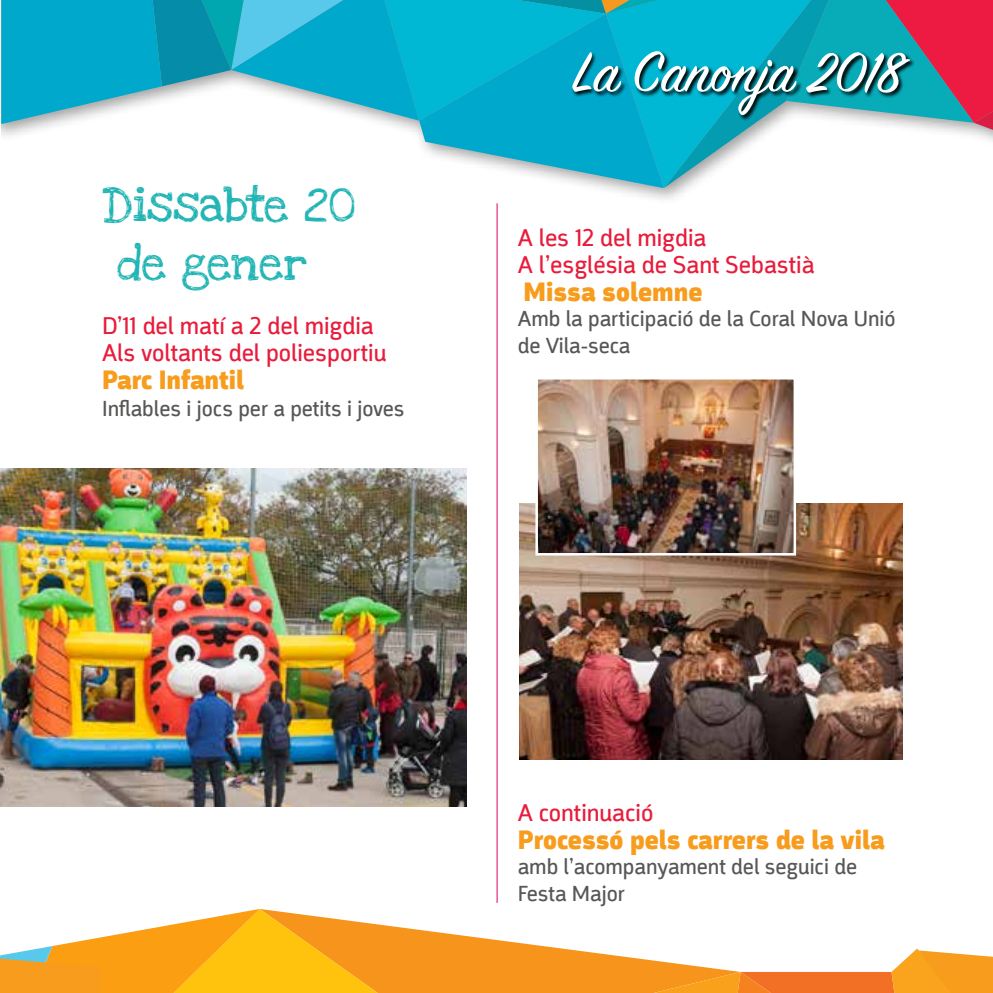
<style>
.page{position:relative;width:993px;height:993px;background:#fff}
.page>*{position:absolute;margin:0;border:0;box-sizing:border-box;transform-origin:0 0}
.t1{font:62.5px "Sign Painter House Script";color:#fff}
.t2{font:35px/57.5px "Love Ya Like A Sister";color:#23b5b5}
.t3{font:27.5px "Argumentum Regular 3";color:#f79c1c}
.t4{font:25px/27.5px "Argumentum Regular 6";color:#e81c3b}
.t5{font:22.5px/27.5px "Argumentum Regular 6";color:#575756}
</style>
<div class="page">
<svg style="left:1px;top:0;width:991px;height:188px"></svg>
<div style="left:571px;top:51px;width:344px;height:70px;background:#000;opacity:.97"></div>
<svg style="left:0;top:909px;width:992px;height:83px"></svg>
<hr style="left:496px;top:203px;width:1px;height:699px;background:#e8308a">
<img style="left:0;top:468px;width:466px;height:338px">
<img style="left:519px;top:503px;width:383px;height:256px">
<img style="left:538px;top:380px;width:254px;height:172px">
<div style="left:535px;top:377px;width:260px;height:178px;border:2px solid #fff"></div>
<h2 class="t2" style="left:117px;top:178px;width:240px;text-indent:-15px">Dissabte 20 de gener</h2>
<p class="t4" style="left:102px;top:312px;width:286px">D’11 del matí a 2 del migdia<br>Als voltants del poliesportiu</p>
<p class="t3" style="left:102px;top:363px;width:143px">Parc Infantil</p>
<p class="t5" style="left:102px;top:395px;width:304px">Inflables i jocs per a petits i joves</p>
<h1 class="t1" style="left:572px;top:34px;width:330px">La Canonja 2018</h1>
<p class="t4" style="left:517px;top:224px;width:298px">A les 12 del migdia<br>A l’església de Sant Sebastià</p>
<p class="t3" style="left:523px;top:275px;width:180px">Missa solemne</p>
<p class="t5" style="left:517px;top:305px;width:379px">Amb la participació de la Coral Nova Unió de Vila-seca</p>
<p class="t4" style="left:517px;top:799px;width:137px">A continuació</p>
<p class="t3" style="left:517px;top:822px;width:368px">Processó pels carrers de la vila</p>
<p class="t5" style="left:517px;top:852px;width:341px">amb l’acompanyament del seguici de<br>Festa Major</p>
</div>
